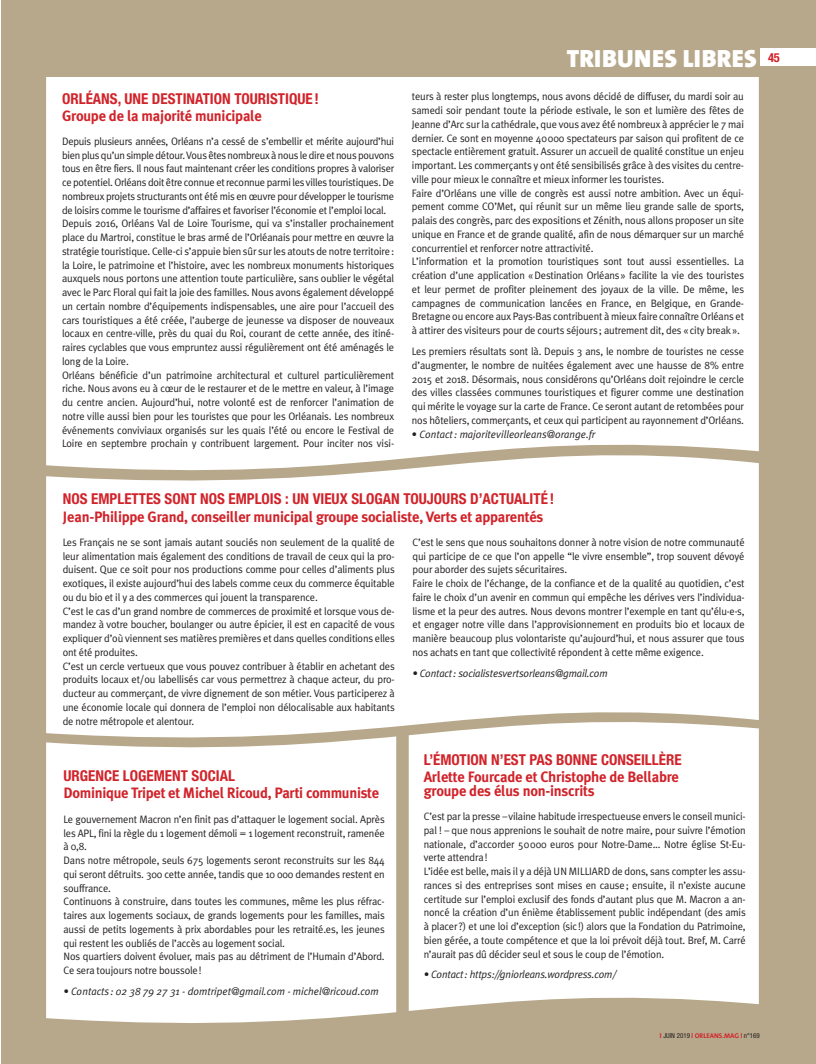
<style>
.page{position:relative;width:816px;height:1064px;background:#fff}
.page>*{position:absolute;margin:0;border:0;box-sizing:border-box;transform-origin:0 0}
.t1{font:900 25px "The Sans B9";letter-spacing:.01em;color:#fff}
.t2{font:700 15px/13.8px "Meta Plus";letter-spacing:-.015em;color:#d1232a}
.t3{font:700 condensed 15px "Helvetica Neue";color:#d1232a}
.t4{font:10.75px/13.8px "Meta Plus Normal";letter-spacing:-.015em;color:#231f20}
.t5{font:italic 10.75px "Meta Plus Normal";color:#231f20}
.t6{font:condensed 6.88px "Helvetica Neue";color:#231f20}
.s1{font-style:normal}
.s2{font-weight:700;color:#d1232a}
.s3{font-family:"The Sans B7";font-weight:700;font-stretch:normal;color:#d1232a}
</style>
<div class="page">
<div style="left:1px;top:0;width:814px;height:1064px;background:#b7a88b"></div>
<div style="left:46px;top:77px;width:712px;height:357px;background:#fff"></div>
<div style="left:46px;top:434px;width:712px;height:268px;background:#fff"></div>
<svg style="left:46px;top:702px;width:712px;height:321px;background:#faf9f7"></svg>
<div style="left:396px;top:727px;width:12px;height:290px;background:#b7a88b"></div>
<div style="left:760px;top:49px;width:55px;height:17px;background:#fff"></div>
<h2 class="t3" style="left:62px;top:89px;width:258px">ORLÉANS, UNE DESTINATION TOURISTIQUE !</h2>
<h2 class="t2" style="left:62px;top:109px;width:201px">Groupe de la majorité municipale</h2>
<p class="t4" style="left:62px;top:134px;width:333px">Depuis plusieurs années, Orléans n’a cessé de s’embellir et mérite aujourd’hui bien plus qu’un simple détour. Vous êtes nombreux à nous le dire et nous pouvons tous en être fiers. Il nous faut maintenant créer les conditions propres à valoriser ce potentiel. Orléans doit être connue et reconnue parmi les villes touristiques. De nombreux projets structurants ont été mis en œuvre pour développer le tourisme de loisirs comme le tourisme d’affaires et favoriser l’économie et l’emploi local.<br>Depuis 2016, Orléans Val de Loire Tourisme, qui va s’installer prochainement place du Martroi, constitue le bras armé de l’Orléanais pour mettre en œuvre la stratégie touristique. Celle-ci s’appuie bien sûr sur les atouts de notre territoire: la Loire, le patrimoine et l’histoire, avec les nombreux monuments historiques auxquels nous portons une attention toute particulière, sans oublier le végétal avec le Parc Floral qui fait la joie des familles. Nous avons également développé un certain nombre d’équipements indispensables, une aire pour l’accueil des cars touristiques a été créée, l’auberge de jeunesse va disposer de nouveaux locaux en centre-ville, près du quai du Roi, courant de cette année, des itiné&shy;raires cyclables que vous empruntez aussi régulièrement ont été aménagés le long de la Loire.<br>Orléans bénéficie d’un patrimoine architectural et culturel particulièrement riche. Nous avons eu à cœur de le restaurer et de le mettre en valeur, à l’image du centre ancien. Aujourd’hui, notre volonté est de renforcer l’animation de notre ville aussi bien pour les touristes que pour les Orléanais. Les nombreux événements conviviaux organisés sur les quais l’été ou encore le Festival de Loire en septembre prochain y contribuent largement. Pour inciter nos visi-</p>
<h1 class="t1" style="left:566px;top:45px;width:215px">TRIBUNES LIBRES <sup>45</sup></h1>
<p class="t4" style="left:412px;top:90px;width:333px">teurs à rester plus longtemps, nous avons décidé de diffuser, du mardi soir au samedi soir pendant toute la période estivale, le son et lumière des fêtes de Jeanne d’Arc sur la cathédrale, que vous avez été nombreux à apprécier le 7 mai dernier. Ce sont en moyenne 40000 spectateurs par saison qui profitent de ce spectacle entièrement gratuit. Assurer un accueil de qualité constitue un enjeu important. Les commerçants y ont été sensibilisés grâce à des visites du centre&shy;ville pour mieux le connaître et mieux informer les touristes.<br>Faire d’Orléans une ville de congrès est aussi notre ambition. Avec un équi&shy;pement comme CO’Met, qui réunit sur un même lieu grande salle de sports, palais des congrès, parc des expositions et Zénith, nous allons proposer un site unique en France et de grande qualité, afin de nous démarquer sur un marché concurrentiel et renforcer notre attractivité.<br>L’information et la promotion touristiques sont tout aussi essentielles. La création d’une application «Destination Orléans» facilite la vie des touristes et leur permet de profiter pleinement des joyaux de la ville. De même, les campagnes de communication lancées en France, en Belgique, en Grande-Bretagne ou encore aux Pays-Bas contribuent à mieux faire connaître Orléans et à attirer des visiteurs pour de courts séjours; autrement dit, des «city break».</p>
<p class="t4" style="left:412px;top:344px;width:333px;text-align:justify">Les premiers résultats sont là. Depuis 3 ans, le nombre de touristes ne cesse d’augmenter, le nombre de nuitées également avec une hausse de 8% entre 2015 et 2018. Désormais, nous considérons qu’Orléans doit rejoindre le cercle des villes classées communes touristiques et figurer comme une destination qui mérite le voyage sur la carte de France. Ce seront autant de retombées pour nos hôteliers, commerçants, et ceux qui participent au rayonnement d’Orléans.</p>
<p class="t5" style="left:412px;top:427px;width:185px"><span class="s1">•</span> Contact: majoritevilleorleans@orange.fr</p>
<h2 class="t3" style="left:63px;top:489px;width:492px">NOS EMPLETTES SONT NOS EMPLOIS : UN VIEUX SLOGAN TOUJOURS D’ACTUALITÉ !</h2>
<h2 class="t2" style="left:63px;top:510px;width:482px">Jean-Philippe Grand, conseiller municipal groupe socialiste, Verts et apparentés</h2>
<p class="t4" style="left:63px;top:535px;width:333px">Les Français ne se sont jamais autant souciés non seulement de la qualité de leur alimentation mais également des conditions de travail de ceux qui la pro&shy;duisent. Que ce soit pour nos productions comme pour celles d’aliments plus exotiques, il existe aujourd’hui des labels comme ceux du commerce équitable ou du bio et il y a des commerces qui jouent la transparence.<br>C’est le cas d’un grand nombre de commerces de proximité et lorsque vous de&shy;mandez à votre boucher, boulanger ou autre épicier, il est en capacité de vous expliquer d’où viennent ses matières premières et dans quelles conditions elles ont été produites.<br>C’est un cercle vertueux que vous pouvez contribuer à établir en achetant des produits locaux et/ou labellisés car vous permettrez à chaque acteur, du pro&shy;ducteur au commerçant, de vivre dignement de son métier. Vous participerez à une économie locale qui donnera de l’emploi non délocalisable aux habitants de notre métropole et alentour.</p>
<p class="t4" style="left:412px;top:535px;width:333px">C’est le sens que nous souhaitons donner à notre vision de notre communauté qui participe de ce que l’on appelle “le vivre ensemble”, trop souvent dévoyé pour aborder des sujets sécuritaires.<br>Faire le choix de l’échange, de la confiance et de la qualité au quotidien, c’est faire le choix d’un avenir en commun qui empêche les dérives vers l’individua&shy;lisme et la peur des autres. Nous devons montrer l’exemple en tant qu’élu·e·s, et engager notre ville dans l’approvisionnement en produits bio et locaux de manière beaucoup plus volontariste qu’aujourd’hui, et nous assurer que tous nos achats en tant que collectivité répondent à cette même exigence.</p>
<p class="t5" style="left:412px;top:667px;width:196px">• Contact: socialistesvertsorleans@gmail.com</p>
<h2 class="t3" style="left:63px;top:766px;width:173px">URGENCE LOGEMENT SOCIAL</h2>
<h2 class="t2" style="left:63px;top:786px;width:317px">Dominique Tripet et Michel Ricoud, Parti communiste</h2>
<p class="t4" style="left:63px;top:812px;width:323px">Le gouvernement Macron n’en finit pas d’attaquer le logement social. Après les APL, fini la règle du 1 logement démoli = 1 logement reconstruit, ramenée à 0,8.<br>Dans notre métropole, seuls 675 logements seront reconstruits sur les 844 qui seront détruits. 300 cette année, tandis que 10 000 demandes restent en souffrance.<br>Continuons à construire, dans toutes les communes, même les plus réfrac&shy;taires aux logements sociaux, de grands logements pour les familles, mais aussi de petits logements à prix abordables pour les retraité.es, les jeunes qui restent les oubliés de l’accès au logement social.<br>Nos quartiers doivent évoluer, mais pas au détriment de l’Humain d’Abord.<br>Ce sera toujours notre boussole!</p>
<p class="t5" style="left:63px;top:985px;width:317px">• Contacts : 02 38 79 27 31 - domtripet@gmail.com - michel@ricoud.com</p>
<h2 class="t3" style="left:423px;top:750px;width:259px">L’ÉMOTION N’EST PAS BONNE CONSEILLÈRE</h2>
<h2 class="t2" style="left:423px;top:769px;width:257px">Arlette Fourcade et Christophe de Bellabre groupe des élus non-inscrits</h2>
<p class="t4" style="left:423px;top:809px;width:323px">C’est par la presse –vilaine habitude irrespectueuse envers le conseil munici&shy;pal ! – que nous apprenions le souhait de notre maire, pour suivre l’émotion nationale, d’accorder 50000 euros pour Notre-Dame... Notre église St-Eu&shy;verte attendra!<br>L’idée est belle, mais il y a déjà UN MILLIARD de dons, sans compter les assu&shy;rances si des entreprises sont mises en cause; ensuite, il n’existe aucune certitude sur l’emploi exclusif des fonds d’autant plus que M. Macron a an&shy;noncé la création d’un énième établissement public indépendant (des amis à placer?) et une loi d’exception (sic!) alors que la Fondation du Patrimoine, bien gérée, a toute compétence et que la loi prévoit déjà tout. Bref, M. Carré n’aurait pas dû décider seul et sous le coup de l’émotion.</p>
<p class="t5" style="left:423px;top:968px;width:193px">• Contact: https://gniorleans.wordpress.com/</p>
<p class="t6" style="left:659px;top:1032px;width:101px"><span class="s2">I</span> JUIN 2019 <span class="s2">|</span> <span class="s3">ORLEANS.MAG</span> <span class="s2">|</span> n°169</p>
</div>
